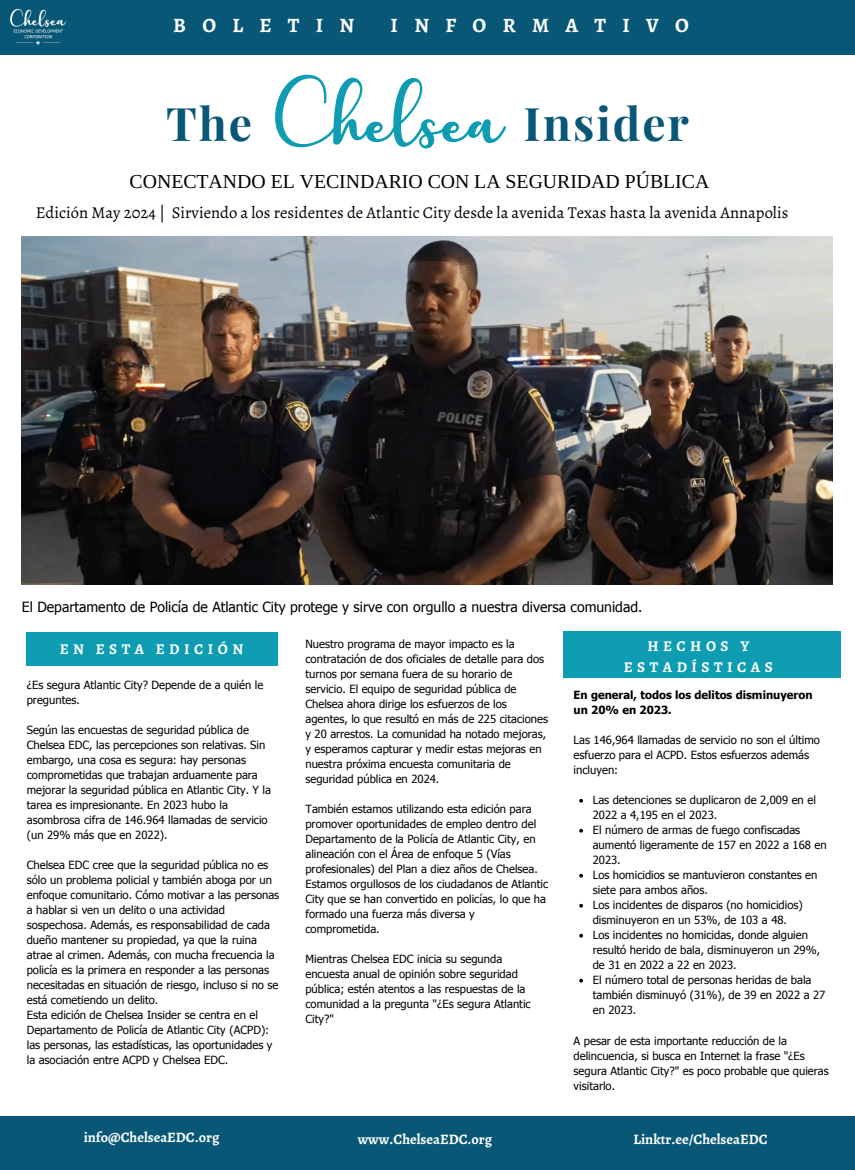
<style>
.page{position:relative;width:855px;height:1170px;background:#fff}
.page>*{position:absolute;margin:0;border:0;box-sizing:border-box;transform-origin:0 0}
.t1{font:56.12px "charlotte";color:#0d9cb1}
.t2{font:700 46.12px "Playfair Display";letter-spacing:.04em;color:#095776}
.t3{font:700 20.38px "Alegreya";letter-spacing:.8em;color:#fefffe}
.t4{font:19.75px "Libra Serif Modern";color:#000}
.t5{font:16.5px "Alegreya";color:#000}
.t6{font:700 15px/20.6px "Alegreya";letter-spacing:.3em;color:#fefffe;text-align:center}
.t7{font:700 14.38px "Alegreya";color:#fefffe}
.t8{font:14px "Tahoma";color:#000}
.t9{font:11.25px/15px "Tahoma";color:#000}
.t10{font:700 11.25px/15px "Tahoma";color:#000}
</style>
<div class="page">
<div style="left:0;top:0;width:855px;height:55px;background:#095776"></div>
<div style="left:0;top:1116px;width:855px;height:54px;background:#095776"></div>
<img style="left:10px;top:8px;width:57px;height:37px">
<div style="left:26px;top:632px;width:251px;height:34px;background:#0d9cb1"></div>
<div style="left:564px;top:631px;width:277px;height:47px;background:#0d9cb1"></div>
<img style="left:22px;top:236px;width:811px;height:349px">
<svg style="left:579px;top:799px;width:4px;height:4px"></svg>
<svg style="left:579px;top:829px;width:4px;height:4px"></svg>
<svg style="left:579px;top:874px;width:4px;height:4px"></svg>
<svg style="left:579px;top:904px;width:4px;height:4px"></svg>
<svg style="left:579px;top:934px;width:4px;height:4px"></svg>
<svg style="left:579px;top:979px;width:4px;height:4px"></svg>
<p class="t3" style="left:173px;top:11px;width:183px">BOLETIN</p>
<p class="t3" style="left:391px;top:11px;width:300px">INFORMATIVO</p>
<p class="t2" style="left:166px;top:91px;width:87px">The</p>
<h5 class="t1" style="left:276px;top:91px;width:229px">Chelsea</h5>
<p class="t2" style="left:524px;top:91px;width:167px">Insider</p>
<p class="t4" style="left:130px;top:171px;width:581px">CONECTANDO EL VECINDARIO CON LA SEGURIDAD PÚBLICA</p>
<p class="t5" style="left:36px;top:201px;width:754px">Edición May 2024 | Sirviendo a los residentes de Atlantic City desde la avenida Texas hasta la avenida Annapolis</p>
<h5 class="t8" style="left:22px;top:598px;width:622px">El Departamento de Policía de Atlantic City protege y sirve con orgullo a nuestra diversa comunidad.</h5>
<p class="t9" style="left:305px;top:636px;width:244px">Nuestro programa de mayor impacto es la contratación de dos oficiales de detalle para dos turnos por semana fuera de su horario de servicio. El equipo de seguridad pública de Chelsea ahora dirige los esfuerzos de los agentes, lo que resultó en más de 225 citaciones y 20 arrestos. La comunidad ha notado mejoras, y esperamos capturar y medir estas mejoras en nuestra próxima encuesta comunitaria de seguridad pública en 2024.</p>
<p class="t9" style="left:305px;top:801px;width:244px">También estamos utilizando esta edición para promover oportunidades de empleo dentro del Departamento de la Policía de Atlantic City, en alineación con el Área de enfoque 5 (Vías profesionales) del Plan a diez años de Chelsea.<br>Estamos orgullosos de los ciudadanos de Atlantic City que se han convertido en policías, lo que ha formado una fuerza más diversa y comprometida.</p>
<p class="t9" style="left:305px;top:951px;width:227px">Mientras Chelsea EDC inicia su segunda encuesta anual de opinión sobre seguridad pública; estén atentos a las respuestas de la comunidad a la pregunta "¿Es segura Atlantic City?"</p>
<p class="t6" style="left:60px;top:638px;width:185px">EN ESTA EDICIÓN</p>
<h1 class="t6" style="left:624px;top:636px;width:151px">HECHOS Y<br>ESTADÍSTICAS</h1>
<p class="t9" style="left:27px;top:677px;width:238px">¿Es segura Atlantic City? Depende de a quién le preguntes.</p>
<p class="t9" style="left:27px;top:722px;width:246px">Según las encuestas de seguridad pública de Chelsea EDC, las percepciones son relativas. Sin embargo, una cosa es segura: hay personas comprometidas que trabajan arduamente para mejorar la seguridad pública en Atlantic City. Y la tarea es impresionante. En 2023 hubo la asombrosa cifra de 146.964 llamadas de servicio (un 29% más que en 2022).</p>
<p class="t9" style="left:27px;top:857px;width:254px">Chelsea EDC cree que la seguridad pública no es sólo un problema policial y también aboga por un enfoque comunitario. Cómo motivar a las personas a hablar si ven un delito o una actividad sospechosa. Además, es responsabilidad de cada dueño mantener su propiedad, ya que la ruina atrae al crimen. Además, con mucha frecuencia la policía es la primera en responder a las personas necesitadas en situación de riesgo, incluso si no se está cometiendo un delito.</p>
<p class="t9" style="left:27px;top:1007px;width:247px">Esta edición de Chelsea Insider se centra en el Departamento de Policía de Atlantic City (ACPD): las personas, las estadísticas, las oportunidades y la asociación entre ACPD y Chelsea EDC.</p>
<p class="t10" style="left:574px;top:687px;width:240px">En general, todos los delitos disminuyeron un 20% en 2023.</p>
<p class="t9" style="left:574px;top:732px;width:248px">Las 146,964 llamadas de servicio no son el último esfuerzo para el ACPD. Estos esfuerzos además incluyen:</p>
<p class="t9" style="left:593px;top:792px;width:225px">Las detenciones se duplicaron de 2,009 en el<br>2022 a 4,195 en el 2023.</p>
<p class="t9" style="left:593px;top:822px;width:235px">El número de armas de fuego confiscadas aumentó ligeramente de 157 en 2022 a 168 en<br>2023.</p>
<p class="t9" style="left:593px;top:867px;width:226px">Los homicidios se mantuvieron constantes en siete para ambos años.</p>
<p class="t9" style="left:593px;top:897px;width:212px">Los incidentes de disparos (no homicidios) disminuyeron en un 53%, de 103 a 48.</p>
<p class="t9" style="left:593px;top:927px;width:229px">Los incidentes no homicidas, donde alguien resultó herido de bala, disminuyeron un 29%, de 31 en 2022 a 22 en 2023.</p>
<p class="t9" style="left:593px;top:972px;width:234px">El número total de personas heridas de bala también disminuyó (31%), de 39 en 2022 a 27 en 2023.</p>
<p class="t9" style="left:574px;top:1033px;width:257px">A pesar de esta importante reducción de la delincuencia, si busca en Internet la frase "¿Es segura Atlantic City?" es poco probable que quieras visitarlo.</p>
<h4 class="t7" style="left:84px;top:1128px;width:137px">info@ChelseaEDC.org</h4>
<h2 class="t7" style="left:358px;top:1129px;width:136px">www.ChelseaEDC.org</h2>
<h6 class="t7" style="left:633px;top:1129px;width:136px">Linktr.ee/ChelseaEDC</h6>
</div>
